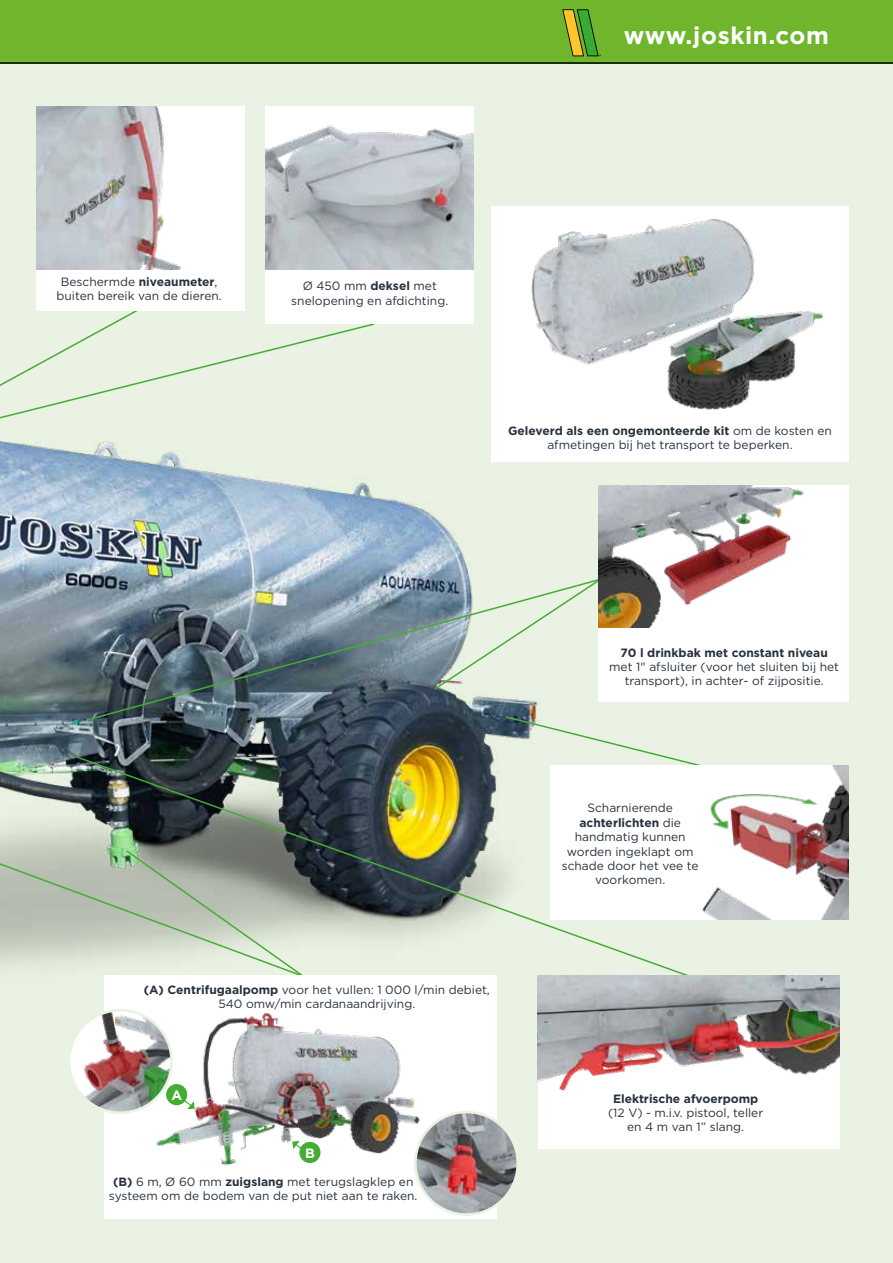
<style>
.page{position:relative;width:893px;height:1263px;background:#eaf3e3}
.page>*{position:absolute;margin:0;border:0;box-sizing:border-box;transform-origin:0 0}
.t1{font:700 24px "Gotham";letter-spacing:.025em;color:#fff}
.t2{font:700 13.5px "Gotham";color:#fff}
.t3{font:12px/14.4px "Gotham";color:#27313c;text-align:center}
.t4{font:700 12px "Gotham";color:#27313c}
.s1{font-weight:700}
</style>
<div class="page">
<img style="left:0;top:478px;width:599px;height:642px">
<svg style="left:304px;top:755px;width:384px;height:223px"></svg>
<svg style="left:504px;top:722px;width:196px;height:45px"></svg>
<svg style="left:0;top:750px;width:304px;height:228px"></svg>
<svg style="left:0;top:307px;width:375px;height:171px"></svg>
<svg style="left:84px;top:578px;width:515px;height:144px;background:#697b84"></svg>
<svg style="left:433px;top:578px;width:166px;height:113px"></svg>
<div style="left:104px;top:975px;width:392px;height:243px;background:#fff"></div>
<div style="left:550px;top:765px;width:299px;height:155px;background:#fff"></div>
<img style="left:128px;top:1009px;width:303px;height:157px">
<div style="left:166px;top:1084px;width:21px;height:21px;background:#45ac34;border-radius:50%"></div>
<div style="left:299px;top:1142px;width:21px;height:21px;background:#45ac34;border-radius:50%"></div>
<svg style="left:292px;top:1141px;width:10px;height:9px"></svg>
<svg style="left:183px;top:1099px;width:12px;height:10px"></svg>
<img style="left:69px;top:1010px;width:103px;height:103px;border-radius:51px">
<div style="left:68px;top:1009px;width:105px;height:105px;border:3px solid #eaf3e3;border-radius:50%"></div>
<img style="left:415px;top:1112px;width:103px;height:102px;border-radius:51px">
<div style="left:414px;top:1111px;width:105px;height:105px;border:3px solid #eaf3e3;border-radius:50%"></div>
<div style="left:538px;top:975px;width:301px;height:174px;background:#fff"></div>
<img style="left:538px;top:975px;width:301px;height:117px">
<img style="left:702px;top:765px;width:147px;height:155px">
<div style="left:491px;top:207px;width:358px;height:255px;background:#fff"></div>
<img style="left:491px;top:206px;width:358px;height:204px">
<div style="left:266px;top:106px;width:208px;height:218px;background:#fff"></div>
<div style="left:36px;top:106px;width:208px;height:205px;background:#fff"></div>
<img style="left:36px;top:106px;width:145px;height:163px">
<img style="left:266px;top:125px;width:208px;height:144px">
<div style="left:599px;top:485px;width:250px;height:217px;background:#fff"></div>
<img style="left:599px;top:485px;width:205px;height:143px">
<div style="left:0;top:0;width:893px;height:64px;background:#70b62c"></div>
<svg style="left:562px;top:9px;width:39px;height:47px;background:#78a228"></svg>
<h1 class="t1" style="left:624px;top:19px;width:206px">www.joskin.com</h1>
<p class="t3" style="left:57px;top:274px;width:167px">Beschermde <span class="s1">niveaumeter</span>, buiten bereik van de dieren.</p>
<p class="t3" style="left:291px;top:279px;width:158px">Ø 450 mm <span class="s1">deksel</span> met snelopening en afdichting.</p>
<p class="t3" style="left:508px;top:423px;width:325px"><span class="s1">Geleverd als een ongemonteerde kit</span> om de kosten en afmetingen bij het transport te beperken.</p>
<p class="t3" style="left:144px;top:982px;width:348px"><span class="s1">(A) Centrifugaalpomp</span> voor het vullen: 1 000 l/min debiet,<br>540 omw/min cardanaandrijving.</p>
<p class="t2" style="left:171px;top:1086px;width:12px">A</p>
<p class="t2" style="left:305px;top:1144px;width:11px">B</p>
<p class="t3" style="left:109px;top:1174px;width:310px"><span class="s1">(B)</span> 6 m, Ø 60 mm <span class="s1">zuigslang</span> met terugslagklep en systeem om de bodem van de put niet aan te raken.</p>
<p class="t4" style="left:620px;top:644px;width:209px">70 l drinkbak met constant niveau</p>
<p class="t3" style="left:609px;top:659px;width:231px">met 1" afsluiter (voor het sluiten bij het transport), in achter- of zijpositie.</p>
<p class="t3" style="left:562px;top:801px;width:138px">Scharnierende <span class="s1">achterlichten</span> die handmatig kunnen worden ingeklapt om schade door het vee te voorkomen.</p>
<p class="t4" style="left:613px;top:1090px;width:147px">Elektrische afvoerpomp</p>
<p class="t3" style="left:608px;top:1105px;width:157px">(12 V) - m.i.v. pistool, teller en 4 m van 1” slang.</p>
</div>
